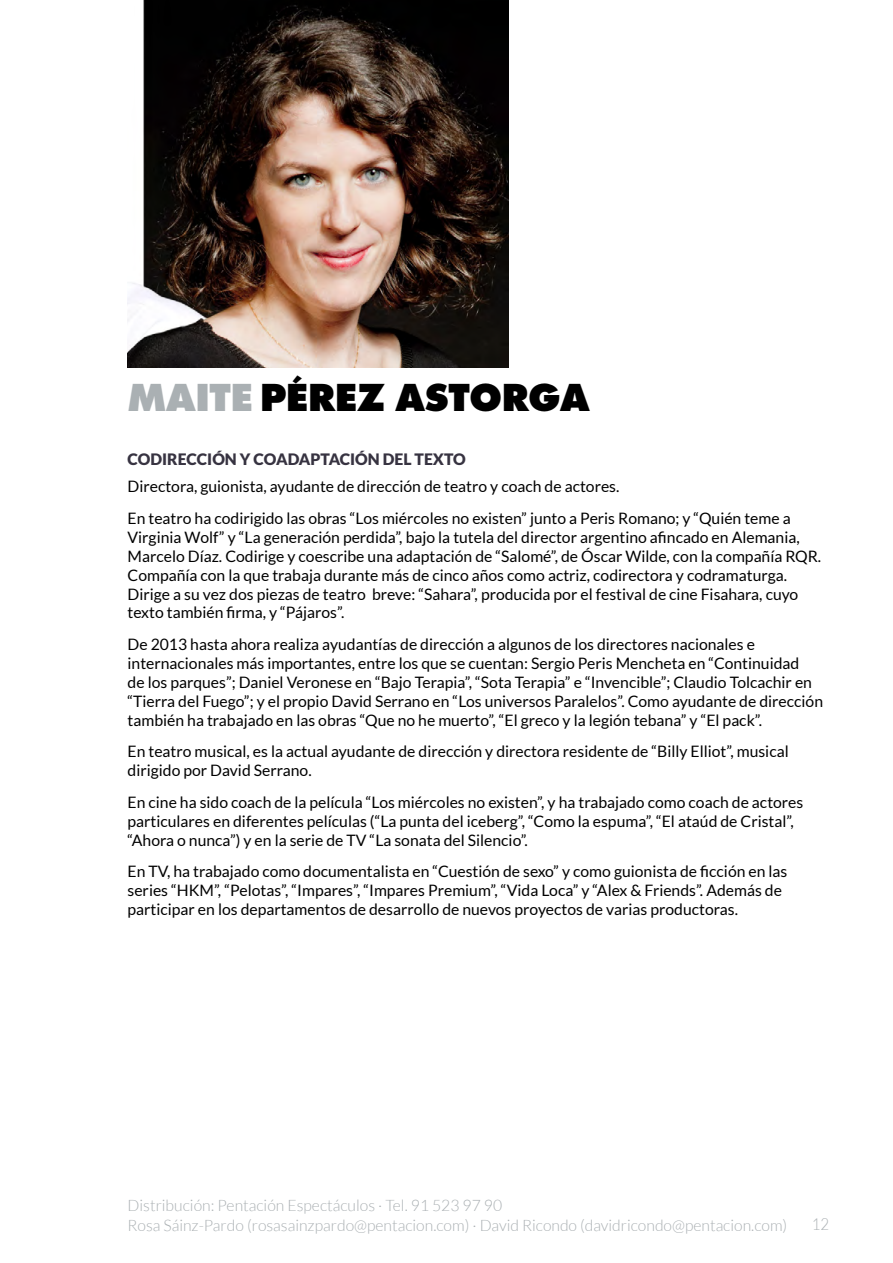
<style>
.page{position:relative;width:893px;height:1263px;background:#fff}
.page>*{position:absolute;margin:0;border:0;box-sizing:border-box;transform-origin:0 0}
.t1{font:800 36px "Futura";letter-spacing:-.01em;color:#aab0b3}
.t2{font:800 36px "Futura";letter-spacing:-.01em;color:#000}
.t3{font:300 16.5px "Lato";color:#aab0b3;scale:.91 1}
.t4{font:15.75px/18.9px "Lato";color:#000}
.t5{font:300 15.75px/19.5px "Lato";color:#aab0b3}
.t6{font:900 15.75px "Lato";color:#373341}
.s1{color:#000}
</style>
<div class="page">
<img style="left:128px;top:0;width:380px;height:367px">
<h1 class="t1" style="left:128px;top:376px;width:207px">MAITE <span class="s1">PÉREZ</span></h1>
<h1 class="t2" style="left:396px;top:376px;width:196px">ASTORGA</h1>
<p class="t6" style="left:128px;top:450px;width:21px">CODIRECCI</p>
<p class="t6" style="left:212px;top:450px;width:53px">ÓN Y COADAPTACI</p>
<p class="t6" style="left:355px;top:450px;width:101px">ÓNDEL TEXTO</p>
<p class="t4" style="left:128px;top:471px;width:665px;line-height:31.7px">Directora, guionista, ayudante de dirección de teatro y coach de actores.<br>En teatro ha codirigido las obras “Los miércoles no existen” junto a Peris Romano; y “Quién teme a</p>
<p class="t4" style="left:128px;top:528px;width:695px">Virginia Wolf” y “La generación perdida”, bajo la tutela del director argentino afincado en Alemania,<br>M arcelo Díaz. Codirige y coescribe una adaptación de “Salomé”, de Óscar Wilde, con la compañía RQR.<br>Compañía con la que trabaja durante más de cinco años como actriz, codirectora y codramaturga.<br>Dirige a su vez dos piezas de teatro breve: “Sahara”, producida por el festival de cine Fisahara, cuyo texto también firma, y “Pájaros”.</p>
<p class="t4" style="left:128px;top:635px;width:697px">De 2013 hasta ahora realiza ayudantías de dirección a algunos de los directores nacionales e internacionales más importantes, entre los que se cuentan: Sergio Peris Mencheta en “Continuidad<br>de los parques”; Daniel Veronese en “Bajo Terapia”, “Sota Terapia” e “I nvencible”; Claudio Tolcachir en “Tierra del Fuego”; y el propio David Serrano en “Los universos Paralelos”. Como ayudante de dirección también ha trabajado en las obras “Que no he muerto”, “El greco y la legión tebana” y “El pack”.</p>
<p class="t4" style="left:128px;top:742px;width:663px">En teatro musical, es la actual ayudante de dirección y directora residente de “Billy Elliot”, musical dirigido por David Serrano.</p>
<p class="t4" style="left:128px;top:793px;width:677px">En cine ha sido coach de la película “Los miércoles no existen”, y ha trabajado como coach de actores particulares en diferentes películas (“La punta del iceberg”, “Como la espuma”, “El ataúd de Cristal”, “Ahora o nunca”) y en la serie de TV “La sonata del Silencio”.</p>
<p class="t4" style="left:128px;top:862px;width:661px">En TV, ha trabajado como documentalista en “Cuestión de sexo” y como guionista de ficción en las series “HKM ”, “Pelotas”, “I mpares”, “I mpares Premium”, “Vida Loca” y “Alex &amp; Friends”. Además de participar en los departamentos de desarrollo de nuevos proyectos de varias productoras.</p>
<p class="t5" style="left:128px;top:1196px;width:661px">Distribución: Pentación Espectáculos · Tel. 91 523 97 90<br>Rosa Sáinz-Pardo (rosasainzpardo@pentacion.com) · David Ricondo (davidricondo@pentacion.com)</p>
<p class="t3" style="left:812px;top:1215px;width:20px">12</p>
</div>
